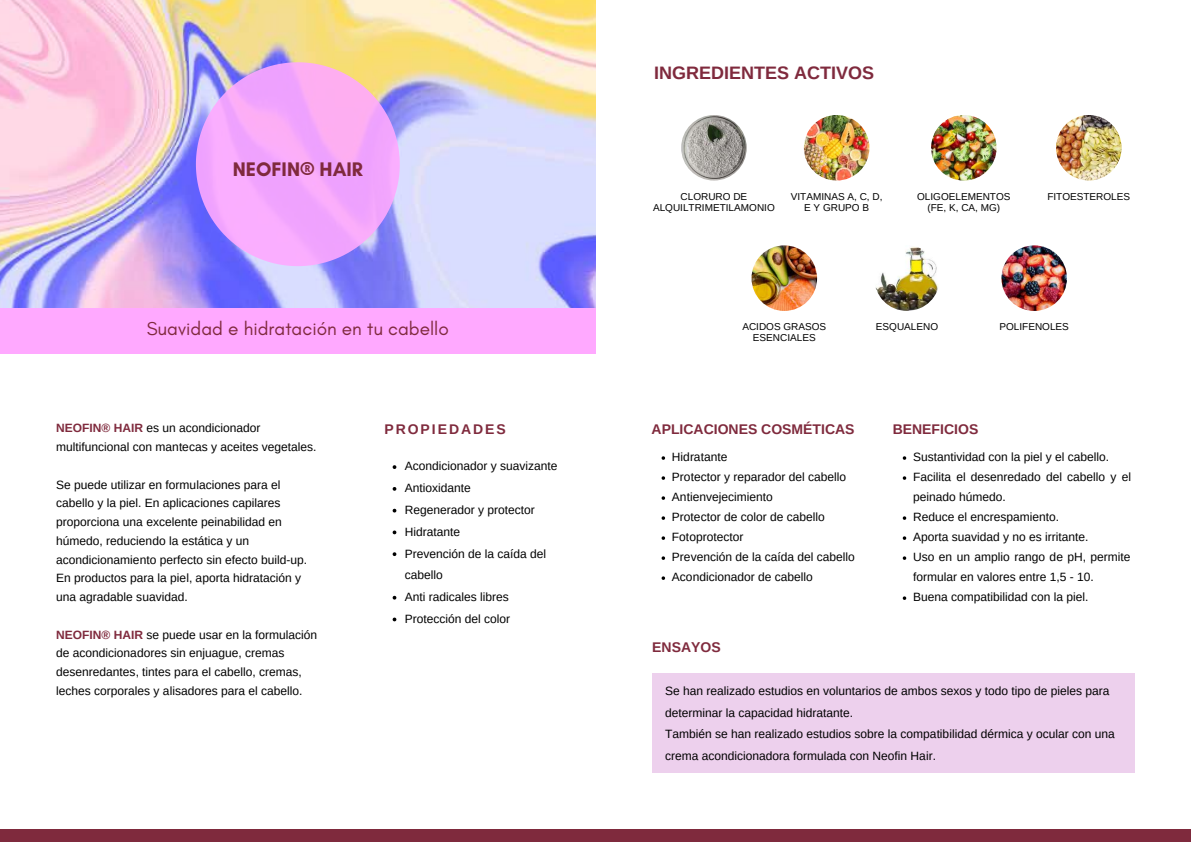
<style>
.page{position:relative;width:1191px;height:842px;background:#fff}
.page>*{position:absolute;margin:0;border:0;box-sizing:border-box;transform-origin:0 0}
.t1{font:700 20px "Glacial Indifference";color:#7f2a3d}
.t2{font:19px "Glacial Indifference";color:#7f2a3d}
.t3{font:700 18px "Arimo";color:#7f2a3d}
.t4{font:700 14px "Arimo";color:#7f2a3d}
.t5{font:700 14px "Arimo";letter-spacing:.14em;color:#7f2a3d}
.t6{font:12px/20px "Arimo";color:#000}
.t7{font:10px/11.3px "Arimo";color:#000;text-align:center}
.s1{font-weight:700;color:#7f2a3d}
</style>
<div class="page">
<img style="left:0;top:0;width:595px;height:308px">
<div style="left:0;top:308px;width:596px;height:45px;background:#ffa9ff"></div>
<svg style="left:196px;top:62px;width:204px;height:204px;background:#e2a4f4"></svg>
<img style="left:681px;top:115px;width:65px;height:65px;border-radius:50%">
<img style="left:803px;top:115px;width:66px;height:65px;border-radius:50%">
<img style="left:930px;top:115px;width:66px;height:65px;border-radius:50%">
<img style="left:1055px;top:115px;width:66px;height:65px;border-radius:50%">
<img style="left:751px;top:245px;width:66px;height:66px;border-radius:50%">
<img style="left:874px;top:245px;width:65px;height:66px;border-radius:50%">
<img style="left:1001px;top:245px;width:65px;height:66px;border-radius:50%">
<div style="left:652px;top:673px;width:482px;height:100px;background:#edd0ed"></div>
<svg style="left:661px;top:456px;width:4px;height:4px"></svg>
<svg style="left:661px;top:476px;width:4px;height:4px"></svg>
<svg style="left:661px;top:496px;width:4px;height:4px"></svg>
<svg style="left:661px;top:516px;width:4px;height:4px"></svg>
<svg style="left:661px;top:536px;width:4px;height:4px"></svg>
<svg style="left:661px;top:556px;width:4px;height:4px"></svg>
<svg style="left:661px;top:576px;width:4px;height:4px"></svg>
<svg style="left:902px;top:456px;width:4px;height:4px"></svg>
<svg style="left:902px;top:476px;width:4px;height:4px"></svg>
<svg style="left:902px;top:516px;width:4px;height:4px"></svg>
<svg style="left:902px;top:536px;width:4px;height:4px"></svg>
<svg style="left:902px;top:556px;width:4px;height:4px"></svg>
<svg style="left:902px;top:596px;width:4px;height:4px"></svg>
<svg style="left:392px;top:465px;width:4px;height:4px"></svg>
<svg style="left:392px;top:508px;width:4px;height:4px"></svg>
<svg style="left:392px;top:530px;width:4px;height:4px"></svg>
<svg style="left:392px;top:552px;width:4px;height:4px"></svg>
<svg style="left:392px;top:595px;width:4px;height:4px"></svg>
<svg style="left:392px;top:617px;width:4px;height:4px"></svg>
<div style="left:0;top:829px;width:1190px;height:13px;background:#7f2a3d"></div>
<h1 class="t1" style="left:233px;top:157px;width:132px">NEOFIN® HAIR</h1>
<h2 class="t2" style="left:147px;top:317px;width:304px">Suavidad e hidratación en tu cabello</h2>
<p class="t6" style="left:56px;top:418px;width:262px;line-height:18.8px"><span class="s1">NEOFIN® HAIR</span> es un acondicionador multifuncional con mantecas y aceites vegetales.</p>
<p class="t6" style="left:56px;top:475px;width:252px;line-height:18.8px">Se puede utilizar en formulaciones para el cabello y la piel. En aplicaciones capilares proporciona una excelente peinabilidad en húmedo, reduciendo la estática y un acondicionamiento perfecto sin efecto build-up.<br>En productos para la piel, aporta hidratación y una agradable suavidad.</p>
<p class="t6" style="left:56px;top:625px;width:262px;line-height:18.8px"><span class="s1">NEOFIN® HAIR</span> se puede usar en la formulación de acondicionadores sin enjuague, cremas desenredantes, tintes para el cabello, cremas, leches corporales y alisadores para el cabello.</p>
<p class="t5" style="left:384px;top:421px;width:123px">PROPIEDADES</p>
<p class="t6" style="left:405px;top:455px;width:154px;line-height:21.8px">Acondicionador y suavizante<br>Antioxidante<br>Regenerador y protector<br>Hidratante<br>Prevención de la caída del cabello<br>Anti radicales libres<br>Protección del color</p>
<h3 class="t3" style="left:654px;top:63px;width:221px">INGREDIENTES ACTIVOS</h3>
<p class="t7" style="left:653px;top:190px;width:123px">CLORURO DE<br>ALQUILTRIMETILAMONIO</p>
<p class="t7" style="left:790px;top:190px;width:93px">VITAMINAS A, C, D,<br>E Y GRUPO B</p>
<p class="t7" style="left:917px;top:190px;width:95px">OLIGOELEMENTOS (FE, K, CA, MG)</p>
<p class="t7" style="left:1047px;top:190px;width:84px">FITOESTEROLES</p>
<p class="t7" style="left:742px;top:321px;width:85px">ACIDOS GRASOS<br>ESENCIALES</p>
<p class="t7" style="left:875px;top:321px;width:64px">ESQUALENO</p>
<p class="t7" style="left:999px;top:321px;width:71px">POLIFENOLES</p>
<p class="t4" style="left:651px;top:421px;width:204px">APLICACIONES COSMÉTICAS</p>
<p class="t6" style="left:672px;top:447px;width:184px">Hidratante<br>Protector y reparador del cabello<br>Antienvejecimiento<br>Protector de color de cabello<br>Fotoprotector<br>Prevención de la caída del cabello<br>Acondicionador de cabello</p>
<p class="t4" style="left:892px;top:421px;width:87px">BENEFICIOS</p>
<p class="t6" style="left:913px;top:447px;width:219px">Sustantividad con la piel y el cabello.<br>Facilita el desenredado del cabello y el peinado húmedo.<br>Reduce el encrespamiento.<br>Aporta suavidad y no es irritante.<br>Uso en un amplio rango de pH, permite formular en valores entre 1,5 - 10.<br>Buena compatibilidad con la piel.</p>
<p class="t4" style="left:652px;top:638px;width:70px">ENSAYOS</p>
<p class="t6" style="left:665px;top:679px;width:451px;line-height:21.8px">Se han realizado estudios en voluntarios de ambos sexos y todo tipo de pieles para determinar la capacidad hidratante.<br>También se han realizado estudios sobre la compatibilidad dérmica y ocular con una crema acondicionadora formulada con Neofin Hair.</p>
</div>
